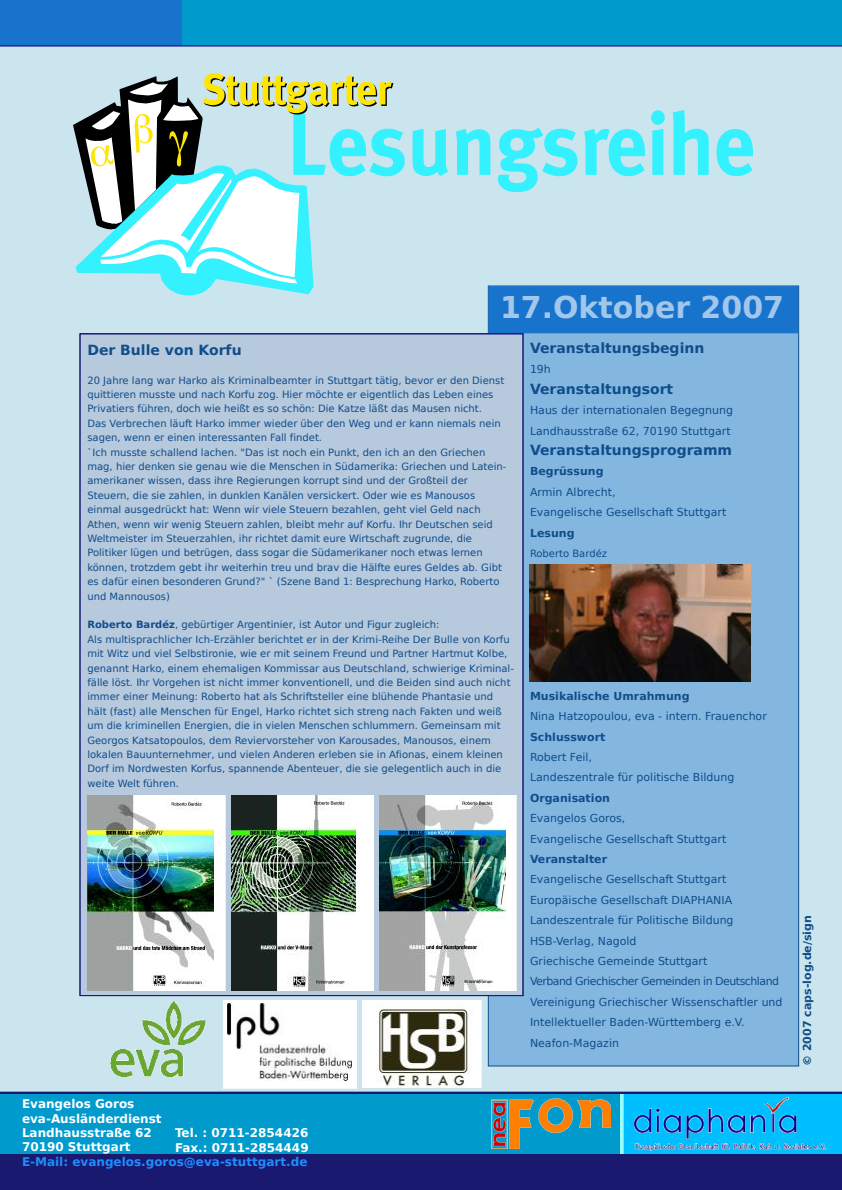
<style>
.page{position:relative;width:842px;height:1190px;background:#cbe5ee}
.page>*{position:absolute;margin:0;border:0;box-sizing:border-box;transform-origin:0 0}
.t1{font:700 30px "Bitstream Vera Sans";color:rgb(255 255 255/.6)}
.t2{font:700 14px "Bitstream Vera Sans";letter-spacing:-.03em;color:#104d8b}
.t3{font:700 14px "Bitstream Vera Sans";letter-spacing:.005em;color:#104d8b}
.t4{font:700 12px/14.4px "Bitstream Vera Sans";color:#fff}
.t5{font:700 12px "Bitstream Vera Sans";letter-spacing:-.035em;color:#1e8fff}
.t6{font:11px/20.4px "Bitstream Vera Sans";letter-spacing:-.02em;color:#104d8b}
.t7{font:700 11px "Bitstream Vera Sans";color:#104d8b}
.t8{font:11px/20.4px "Bitstream Vera Sans";color:#104d8b}
.t9{font:700 11px "Bitstream Vera Sans";letter-spacing:-.1em;color:#104d8b}
.t10{font:700 11px "Bitstream Vera Sans";letter-spacing:.045em;color:#104d8b}
.t11{font:10px/14.4px "Bitstream Vera Sans";color:#104d8b}
.s1{font-weight:700}
</style>
<div class="page">
<div style="left:0;top:0;width:842px;height:46px;background:#009acd"></div>
<div style="left:488px;top:286px;width:311px;height:780px;background:#83b7e0"></div>
<div style="left:0;top:0;width:182px;height:46px;background:#1873cd"></div>
<hr style="left:0;top:46px;width:842px;height:1px;background:#000080">
<svg style="left:413px;top:129px;width:35px;height:47px"></svg>
<svg style="left:456px;top:129px;width:34px;height:46px"></svg>
<svg style="left:498px;top:127px;width:80px;height:65px"></svg>
<svg style="left:584px;top:129px;width:61px;height:47px"></svg>
<svg style="left:651px;top:110px;width:14px;height:65px"></svg>
<svg style="left:673px;top:110px;width:36px;height:65px"></svg>
<svg style="left:716px;top:129px;width:37px;height:47px"></svg>
<svg style="left:73px;top:73px;width:332px;height:222px"></svg>
<div style="left:0;top:1092px;width:842px;height:98px;background:#191970"></div>
<div style="left:0;top:1094px;width:842px;height:60px;background:#009acd"></div>
<div style="left:488px;top:286px;width:310px;height:47px;background:#1873cd"></div>
<div style="left:622px;top:1094px;width:220px;height:60px;background:#00bfff"></div>
<svg style="left:620px;top:1094px;width:4px;height:60px"></svg>
<div style="left:80px;top:334px;width:443px;height:662px;background:#b7c9dc"></div>
<div style="left:87px;top:795px;width:139px;height:196px;background:#fff"></div>
<img style="left:87px;top:795px;width:127px;height:196px">
<div style="left:231px;top:795px;width:143px;height:196px;background:#fff"></div>
<img style="left:231px;top:795px;width:125px;height:196px">
<div style="left:379px;top:795px;width:138px;height:196px;background:#fff"></div>
<img style="left:379px;top:795px;width:127px;height:196px">
<img style="left:529px;top:564px;width:222px;height:118px">
<img style="left:634px;top:1098px;width:192px;height:53px">
<div style="left:223px;top:1000px;width:134px;height:89px;background:#fff"></div>
<img style="left:227px;top:1004px;width:124px;height:77px">
<img style="left:110px;top:1002px;width:96px;height:75px">
<img style="left:491px;top:1098px;width:119px;height:50px">
<img style="left:362px;top:1000px;width:119px;height:88px">
<h1 class="t1" style="left:500px;top:290px;width:286px">17.Ok tobe r 2007</h1>
<h2 class="t3" style="left:530px;top:340px;width:176px">Ve ranstaltungsbe ginn</h2>
<p class="t6" style="left:530px;top:359px;width:19px">19 h</p>
<h2 class="t2" style="left:530px;top:381px;width:148px">Ve ranstaltungsort</h2>
<p class="t8" style="left:530px;top:400px;width:205px">H aus de r inte rnationale n Be ge gnung<br>Landh ausstraße 62, 7019 0 Stuttgart</p>
<h2 class="t2" style="left:530px;top:442px;width:199px">Ve ranstaltungsprogram m</h2>
<p class="t10" style="left:530px;top:465px;width:75px">Be grüssung</p>
<p class="t6" style="left:530px;top:482px;width:201px">Arm in Albre ch t,<br>Evange lisch e Ge se llsch aftStuttgart</p>
<p class="t7" style="left:530px;top:526px;width:46px">Le sung</p>
<p class="t11" style="left:530px;top:546px;width:80px">Robe rto Bardéz</p>
<h2 class="t2" style="left:87px;top:342px;width:155px">De r Bulle von Korfu</h2>
<p class="t11" style="left:87px;top:373px;width:421px">20 Jah re lang w ar H ark o als Krim inalbe am te r in Stuttgarttätig, be vor e r de n Die nst q uittie re n m usste und nach Korfu zog. H ie r m öch te e r e ige ntlich das Le be n e ine s Privatie rs füh re n, doch w ie h e ißte s so sch ön: Die Katze läßtdas Mause n nich t.<br>Das Verbrech en läuftH arkoim m erwiederüberden Weg und erkann niem als nein sage n, w e nn e r e ine n inte re ssante n Fallfinde t.<br>`Ich m usste sch alle nd lach e n. "Das istnoch e in Punk t, de n ich an de n Grie ch e n<br>m ag, h ie r de nk e n sie ge nau w ie die Me nsch e n in Südam e rik a: Grie ch e n und Late in&shy;am e rik ane r w isse n, dass ih re Re gie runge n k orruptsind und de r Großte ilde r<br>Ste ue rn, die sie zah le n, in dunk le n Kanäle n ve rsick e rt. O de r w ie e s Manousos<br>e inm alausge drück th at: W e nn w ir vie le Ste ue rn be zah le n, ge h tvie lGe ld nach<br>Ath e n, w e nn w irw e nig Ste ue rn zah le n, ble ibtm e h raufKorfu. Ih rDe utsch e n se id<br>W e ltm e iste r im Ste ue rzah le n, ih r rich te tdam ite ure W irtsch aftzugrunde , die<br>Politik e r lüge n und be trüge n, dass sogar die Südam e rik ane r noch e tw as le rne n<br>k önne n, trotzde m ge btih r w e ite rh in tre u und bravdie H älfte e ure s Ge lde s ab. Gibt e s dafür e ine n be sonde re n Grund?"` (Sze ne Band 1: Be spre ch ung H ark o, Robe rto und Mannousos)</p>
<p class="t11" style="left:87px;top:618px;width:431px"><span class="s1">Robe rto Bardéz</span>, ge bürtige r Arge ntinie r, istAutor und Figur zugle ich :<br>Als m ultisprach lich e r Ich -Erzäh le r be rich te te r in de r Krim i-Re ih e De r Bulle von Korfu m itW itz und vie lSe lbstironie , w ie e r m itse ine m Fre und und Partne r H artm utKolbe , ge nanntH ark o, e ine m e h e m alige n Kom m issar aus De utsch land, sch w ie rige Krim inal&shy;fälle löst. Ih r Vorge h e n istnich tim m e r k onve ntione ll, und die Be ide n sind auch nich t im m e r e ine r Me inung: Robe rto h atals Sch riftste lle r e ine blüh e nde Ph antasie und<br>h ält(fast) alle Me nsch e n für Enge l, H ark o rich te tsich stre ng nach Fak te n und w e iß<br>um die k rim ine lle n Ene rgie n, die in vie le n Me nsch e n sch lum m e rn. Ge m e insam m it<br>Ge orgos Katsatopoulos, de m Re vie rvorste h e r von Karousade s, Manousos, e ine m<br>lok ale n Bauunte rne h m e r, und vie le n Ande re n e rle be n sie in Afionas, e ine m k le ine n Dorfim Nordw e ste n Korfus, spanne nde Abe nte ue r, die sie ge le ge ntlich auch in die<br>w e ite W e ltfüh re n.</p>
<p class="t7" style="left:530px;top:690px;width:161px">Musik alisch e Um rah m ung</p>
<p class="t6" style="left:530px;top:706px;width:240px">Nina H atzopoulou, e va - inte rn. Fraue nch or</p>
<p class="t7" style="left:530px;top:730px;width:79px">Sch lussw ort</p>
<p class="t6" style="left:530px;top:747px;width:206px">Robe rtFe il,<br>Lande sze ntrale für politisch e Bildung</p>
<p class="t7" style="left:530px;top:792px;width:81px">Organisation</p>
<p class="t6" style="left:530px;top:808px;width:201px">Evange los Goros,<br>Evange lisch e Ge se llsch aftStuttgart</p>
<p class="t9" style="left:530px;top:853px;width:80px">Ve ranstalte r</p>
<p class="t6" style="left:530px;top:869px;width:254px">Evange lisch e Ge se llsch aftStuttgart Europäisch e Ge se llsch aftDIAPH ANIA<br>Lande sze ntrale für Politisch e Bildung<br>H SB-Ve rlag, Nagold<br>Grie ch isch e Ge m e inde Stuttgart<br>Ve rband Grie ch isch e rGe m e inde n in De utsch land Ve re inigung Grie ch isch e r W isse nsch aftle r und Inte lle k tue lle r Bade n-W ürtte m be rg e .V.<br>Ne afon-Magazin</p>
<p class="t4" style="left:22px;top:1097px;width:144px">Evange los Goros<br>e va-Auslände rdie nst<br>Landh ausstraße 62<br>7019 0 Stuttgart</p>
<p class="t4" style="left:175px;top:1126px;width:135px">Te l. : 0711-2854426<br>Fax.: 0711-2854449</p>
<p class="t5" style="left:22px;top:1155px;width:284px">E-M ail: e vange los.goros@ e va-stuttgart.de</p>
<p class="t7" style="left:801px;top:1066px;width:152px;rotate:-90deg">© 2007 caps-log.de/sign</p>
</div>
